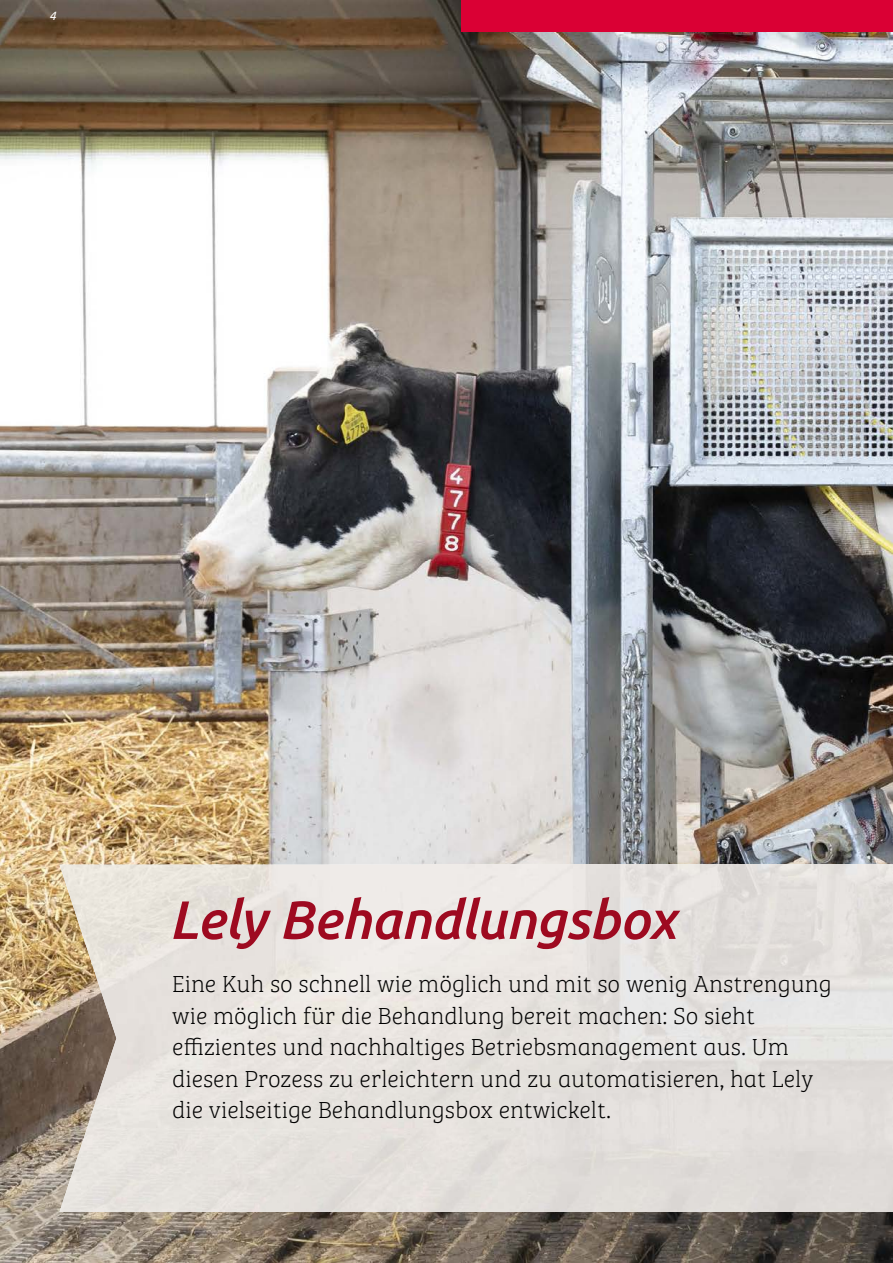
<style>
.page{position:relative;width:893px;height:1263px;background:#fff}
.page>*{position:absolute;margin:0;border:0;box-sizing:border-box;transform-origin:0 0}
.t1{font:italic 500 54px "Ubuntu";letter-spacing:-.01em;color:#9e0a20}
.t2{font:24px/31.5px "Bree Serif Th";color:#000}
.t3{font:italic 12px "Ubuntu";color:#fff}
</style>
<div class="page">
<img style="left:0;top:0;width:893px;height:1263px">
<img style="left:60px;top:865px;width:833px;height:347px">
<div style="left:461px;top:0;width:432px;height:32px;background:#da0034"></div>
<p class="t3" style="left:49px;top:9px;width:8px">4</p>
<h1 class="t1" style="left:169px;top:887px;width:508px">Lely Behandlungsbox</h1>
<p class="t2" style="left:172px;top:967px;width:661px">Eine Kuh so schnell wie möglich und mit so wenig Anstrengung wie möglich für die Behandlung bereit machen: So sieht effizientes und nachhaltiges Betriebsmanagement aus. Um diesen Prozess zu erleichtern und zu automatisieren, hat Lely die vielseitige Behandlungsbox entwickelt.</p>
</div>
